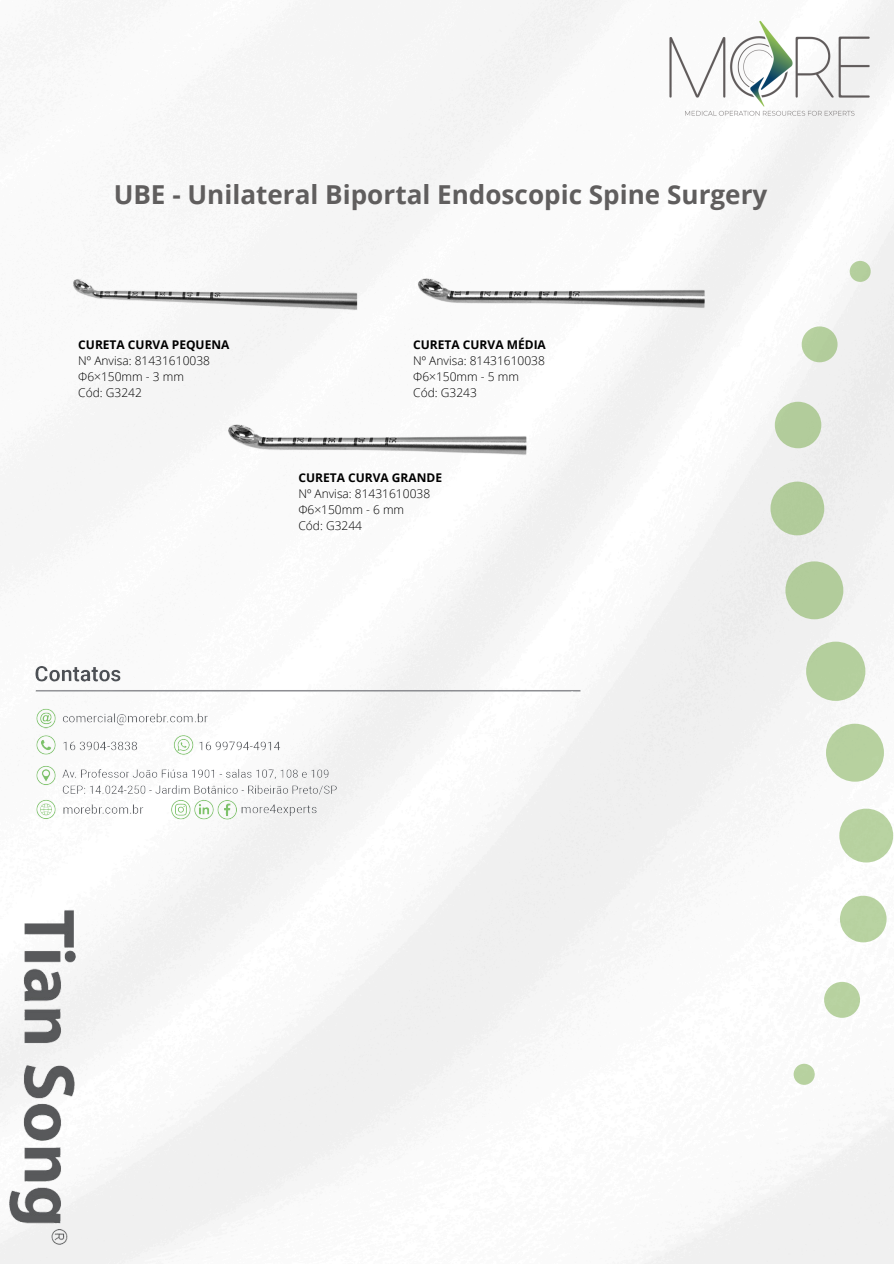
<style>
.page{position:relative;width:894px;height:1264px;background:#fff}
.page>*{position:absolute;margin:0;border:0;box-sizing:border-box;transform-origin:0 0}
.t1{font:700 26.1px "Open Sans";color:#605e5e}
.t2{font:300 12px "Open Sans";color:#000}
.t3{font:700 12px "Open Sans";color:#000}
</style>
<div class="page">
<div style="left:849px;top:261px;width:21px;height:21px;background:#b4cf9d;border-radius:50%"></div>
<div style="left:801px;top:326px;width:36px;height:36px;background:#b4cf9d;border-radius:50%"></div>
<div style="left:774px;top:402px;width:47px;height:46px;background:#b2cc9b;border-radius:50%"></div>
<div style="left:770px;top:481px;width:54px;height:54px;background:#b1cb9a;border-radius:50%"></div>
<div style="left:785px;top:561px;width:58px;height:58px;background:#b2cc9b;border-radius:50%"></div>
<div style="left:805px;top:641px;width:60px;height:60px;background:#b4cf9d;border-radius:50%"></div>
<div style="left:825px;top:723px;width:58px;height:58px;background:#b7d19f;border-radius:50%"></div>
<div style="left:839px;top:808px;width:53px;height:54px;background:#b7d2a0;border-radius:50%"></div>
<div style="left:839px;top:895px;width:47px;height:47px;background:#b8d3a1;border-radius:50%"></div>
<div style="left:823px;top:981px;width:36px;height:36px;background:#b7d1a0;border-radius:50%"></div>
<div style="left:793px;top:1063px;width:21px;height:21px;background:#b7d19f;border-radius:50%"></div>
<img style="left:654px;top:16px;width:231px;height:105px">
<img style="left:6px;top:906px;width:72px;height:341px">
<img style="left:31px;top:664px;width:551px;height:156px">
<img style="left:68px;top:275px;width:290px;height:41px">
<img style="left:413px;top:277px;width:295px;height:38px">
<img style="left:223px;top:422px;width:307px;height:40px">
<p class="t1" style="left:114px;top:176px;width:655px">UBE - Unilateral Biportal Endoscopic Spine Surgery</p>
<p class="t3" style="left:78px;top:336px;width:153px">CURETA CURVA PEQUENA</p>
<p class="t2" style="left:78px;top:352px;width:133px">Nº Anvisa: 81431610038</p>
<h1 class="t2" style="left:78px;top:368px;width:107px">Φ6×150mm - 3 mm</h1>
<p class="t2" style="left:78px;top:384px;width:65px">Cód: G3242</p>
<p class="t3" style="left:413px;top:336px;width:134px">CURETA CURVA MÉDIA</p>
<p class="t2" style="left:413px;top:352px;width:133px">Nº Anvisa: 81431610038</p>
<p class="t2" style="left:413px;top:368px;width:107px">Φ6×150mm - 5 mm</p>
<p class="t2" style="left:413px;top:384px;width:65px">Cód: G3243</p>
<p class="t3" style="left:298px;top:468px;width:145px">CURETA CURVA GRANDE</p>
<p class="t2" style="left:298px;top:484px;width:133px">Nº Anvisa: 81431610038</p>
<p class="t2" style="left:298px;top:500px;width:107px">Φ6×150mm - 6 mm</p>
<p class="t2" style="left:298px;top:516px;width:65px">Cód: G3244</p>
</div>
